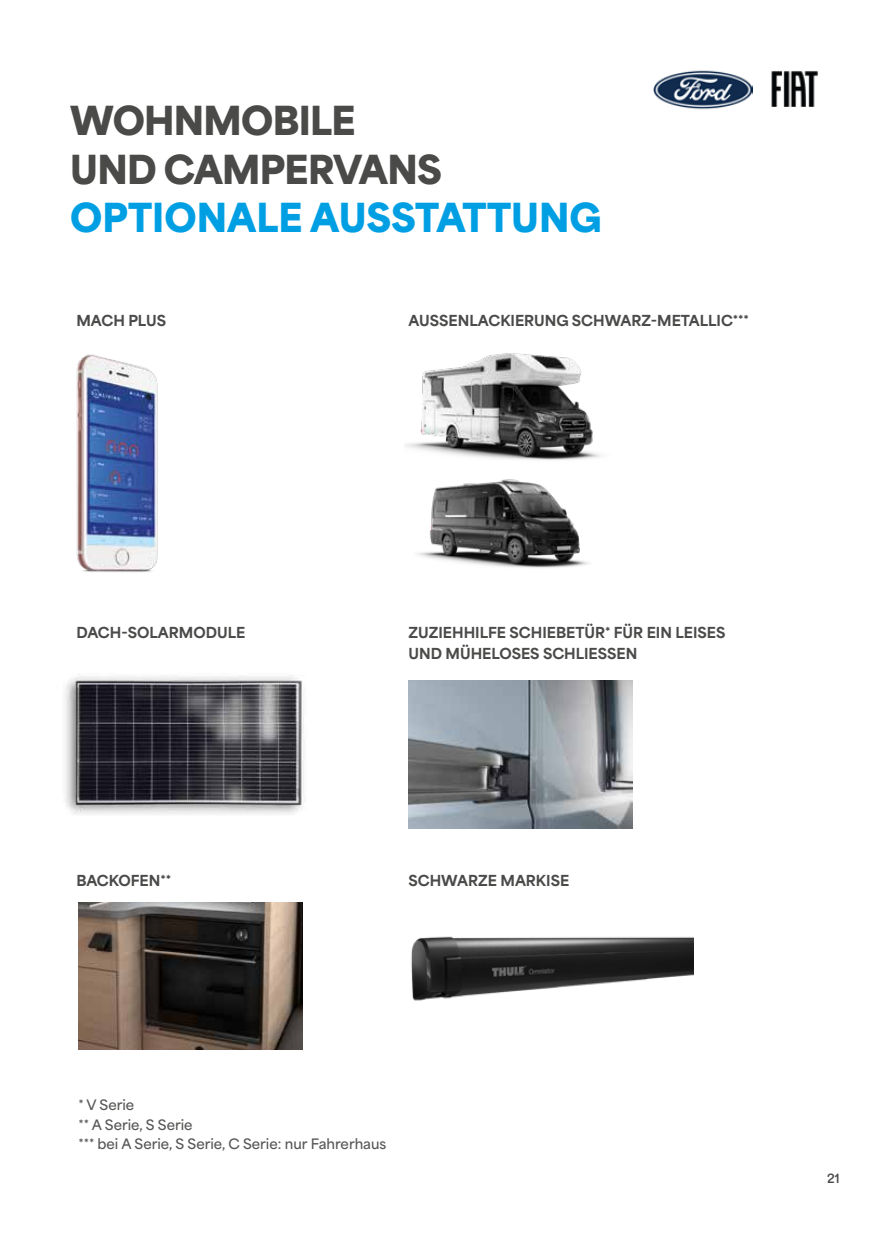
<style>
.page{position:relative;width:893px;height:1234px;background:#fff}
.page>*{position:absolute;margin:0;border:0;box-sizing:border-box;transform-origin:0 0}
.t1{font:900 37.5px/48px "Area Normal";letter-spacing:-.02em;color:#4a4a49}
.t2{font:900 37.5px "Area Normal";color:#009fe3}
.t3{font:800 14.25px/20.4px "Area Normal";color:#4a4a49}
.t4{font:600 13.5px/19.5px "Area Normal";color:#575756}
.t5{font:700 12px "Area Normal";color:#4a4a49}
</style>
<div class="page">
<img style="left:654px;top:70px;width:98px;height:40px">
<img style="left:771px;top:71px;width:47px;height:35px">
<img style="left:411px;top:936px;width:283px;height:65px">
<img style="left:65px;top:675px;width:239px;height:139px">
<img style="left:76px;top:354px;width:82px;height:218px">
<img style="left:78px;top:902px;width:225px;height:147px">
<img style="left:409px;top:680px;width:224px;height:148px">
<img style="left:418px;top:479px;width:171px;height:89px">
<img style="left:405px;top:353px;width:196px;height:107px">
<h1 class="t1" style="left:70px;top:93px;width:373px">WOHNMOBILE<br>UND CAMPERVANS</h1>
<h1 class="t2" style="left:70px;top:183px;width:533px">OPTIONALE AUSSTATTUNG</h1>
<p class="t3" style="left:76px;top:308px;width:91px">MACH PLUS</p>
<p class="t3" style="left:409px;top:308px;width:342px">AUSSENLACKIERUNG SCHWARZ-METALLIC***</p>
<p class="t3" style="left:76px;top:620px;width:170px">DACH-SOLARMODULE</p>
<p class="t3" style="left:409px;top:620px;width:318px">ZUZIEHHILFE SCHIEBETÜR* FÜR EIN LEISES<br>UND MÜHELOSES SCHLIESSEN</p>
<p class="t3" style="left:76px;top:869px;width:96px">BACKOFEN**</p>
<p class="t3" style="left:409px;top:869px;width:162px">SCHWARZE MARKISE</p>
<p class="t4" style="left:78px;top:1093px;width:309px">* V Serie<br>** A Serie, S Serie<br>*** bei A Serie, S Serie, C Serie: nur Fahrerhaus</p>
<p class="t5" style="left:827px;top:1167px;width:14px">21</p>
</div>
